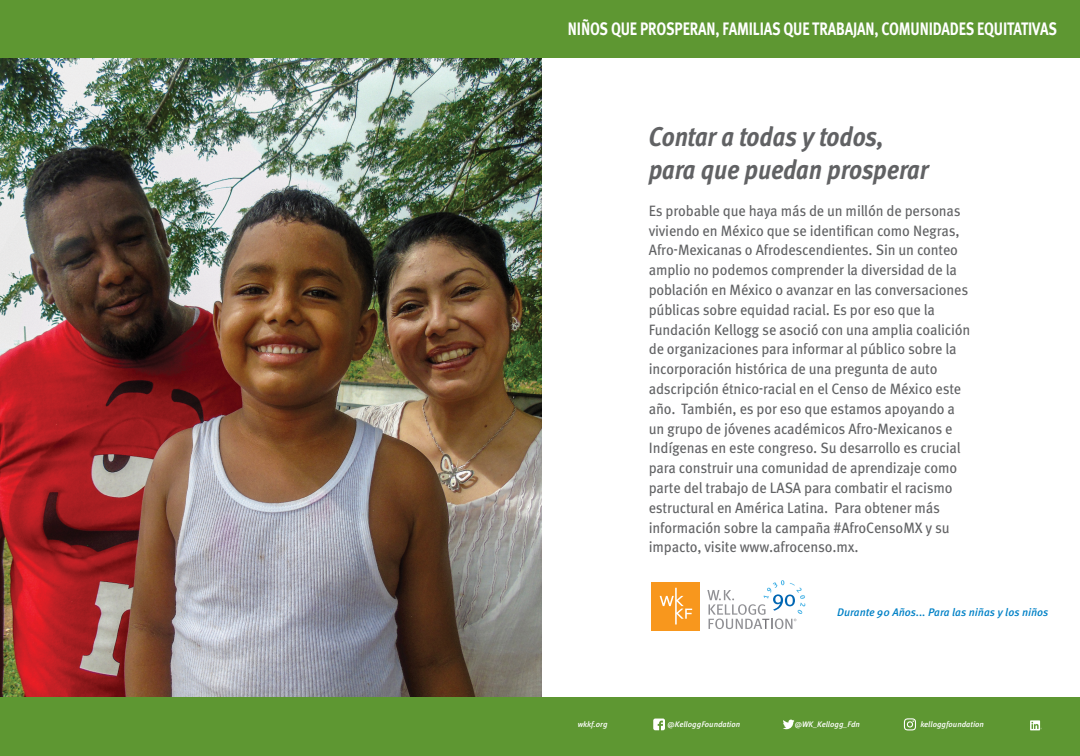
<style>
.page{position:relative;width:1080px;height:756px;background:#fff}
.page>*{position:absolute;margin:0;border:0;box-sizing:border-box;transform-origin:0 0}
.t1{font:italic 700 27px/32.4px "Meta OT";color:#616264;scale:.9 1}
.t2{font:700 18px "Meta OT";letter-spacing:-.01em;color:#fff;scale:.8 1}
.t3{font:15px/19.8px "Meta OT";letter-spacing:-.01em;color:#616264;scale:.95 1}
.t4{font:italic 500 11px "Meta OT";color:#0081c6}
.t5{font:italic 500 8px "Meta OT";color:#fff}
</style>
<div class="page">
<div style="left:540px;top:0;width:540px;height:58px;background:#5e9732"></div>
<div style="left:540px;top:698px;width:540px;height:58px;background:#5e9732"></div>
<svg style="left:653px;top:719px;width:12px;height:11px"></svg>
<svg style="left:783px;top:719px;width:12px;height:10px"></svg>
<svg style="left:904px;top:718px;width:12px;height:12px"></svg>
<svg style="left:1030px;top:720px;width:12px;height:10px"></svg>
<div style="left:652px;top:582px;width:48px;height:48px;background:#f8971d"></div>
<svg style="left:660px;top:588px;width:32px;height:37px"></svg>
<svg style="left:707px;top:580px;width:98px;height:49px"></svg>
<img style="left:0;top:58px;width:540px;height:640px">
<div style="left:0;top:0;width:540px;height:58px;background:#5e9732"></div>
<div style="left:0;top:698px;width:540px;height:58px;background:#5e9732"></div>
<p class="t2" style="left:568px;top:17px;width:613px">NIÑOS QUE PROSPERAN, FAMILIAS QUE TRABAJAN, COMUNIDADES EQUITATIVAS</p>
<h1 class="t1" style="left:649px;top:121px;width:314px">Contar a todas y todos, para que puedan prosperar</h1>
<p class="t3" style="left:649px;top:201px;width:340px">Es probable que haya más de un millón de personas viviendo en México que se identifican como Negras, Afro-Mexicanas o Afrodescendientes. Sin un conteo amplio no podemos comprender la diversidad de la población en México o avanzar en las conversaciones públicas sobre equidad racial. Es por eso que la Fundación Kellogg se asoció con una amplia coalición de organizaciones para informar al público sobre la incorporación histórica de una pregunta de auto adscripción étnico-racial en el Censo de México este año. También, es por eso que estamos apoyando a un grupo de jóvenes académicos Afro-Mexicanos e Indígenas en este congreso. Su desarrollo es crucial para construir una comunidad de aprendizaje como parte del trabajo de LASA para combatir el racismo estructural en América Latina. Para obtener más información sobre la campaña #AfroCensoMX y su impacto, visite www.afrocenso.mx.</p>
<p class="t4" style="left:837px;top:605px;width:213px">Durante 90 Años... Para las niñas y los niños</p>
<p class="t5" style="left:578px;top:719px;width:31px">wkkf.org</p>
<p class="t5" style="left:668px;top:719px;width:74px">@KelloggFoundation</p>
<p class="t5" style="left:795px;top:719px;width:67px">@WK_Kellogg_Fdn</p>
<p class="t5" style="left:920px;top:719px;width:65px">kelloggfoundation</p>
</div>
